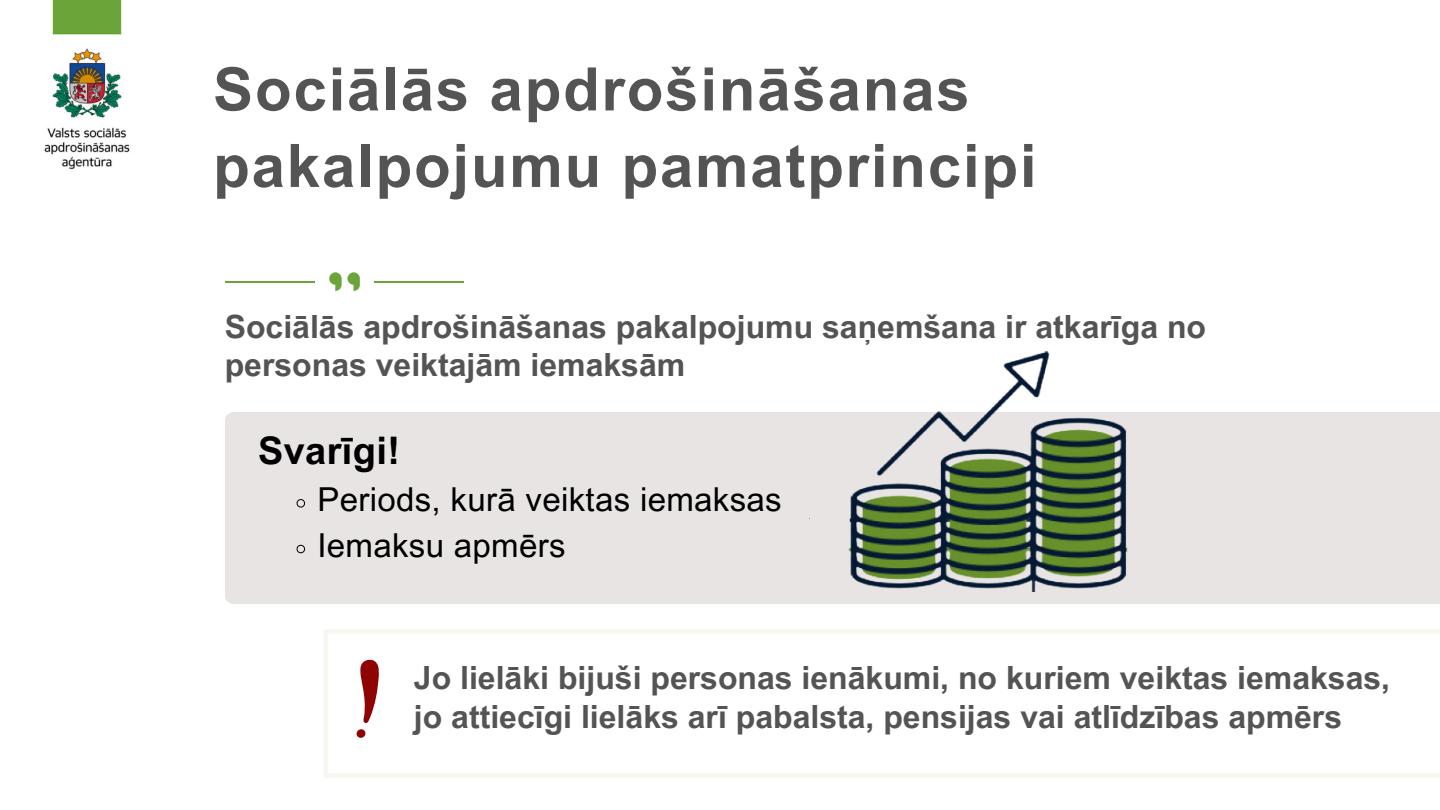
<style>
.page{position:relative;width:1440px;height:810px;background:#fff}
.page>*{position:absolute;margin:0;border:0;box-sizing:border-box;transform-origin:0 0}
.t1{font:700 60px/76.5px "Arial MT Pro";letter-spacing:.03em;color:#545454}
.t2{font:700 38px "Arial MT Pro";letter-spacing:.01em;color:#000}
.t3{font:33px "Arial MT Pro";letter-spacing:.01em;color:#000}
.t4{font:700 32px/39px "Arial MT Pro";color:#545454}
</style>
<div class="page">
<img style="left:44px;top:0;width:86px;height:169px">
<svg style="left:329px;top:272px;width:31px;height:19px"></svg>
<hr style="left:374px;top:281px;width:90px;height:1px;background:#6ca43b">
<hr style="left:225px;top:281px;width:90px;height:1px;background:#6ca43b">
<div style="left:225px;top:412px;width:1215px;height:192px;background:#e8e4e4"></div>
<svg style="left:324px;top:629px;width:1116px;height:149px"></svg>
<svg style="left:360px;top:659px;width:19px;height:65px"></svg>
<div style="left:357px;top:729px;width:8px;height:9px;background:#8f0303;border-radius:50%"></div>
<img style="left:810px;top:351px;width:341px;height:241px">
<svg style="left:296px;top:499px;width:9px;height:9px"></svg>
<svg style="left:296px;top:544px;width:9px;height:10px"></svg>
<p class="t1" style="left:213px;top:59px;width:825px">Sociālās apdrošināšanas pakalpojumu pamatprincipi</p>
<h2 class="t4" style="left:225px;top:311px;width:983px;line-height:38.2px">Sociālās apdrošināšanas pakalpojumu saņemšana ir atkarīga no personas veiktajām iemaksām</h2>
<h1 class="t2" style="left:258px;top:436px;width:144px">Svarīgi!</h1>
<p class="t3" style="left:317px;top:487px;width:466px">Periods, kurā veiktas iemaksas</p>
<h3 class="t3" style="left:317px;top:533px;width:250px">Iemaksu apmērs</h3>
<p class="t4" style="left:414px;top:662px;width:978px">Jo lielāki bijuši personas ienākumi, no kuriem veiktas iemaksas, jo attiecīgi lielāks arī pabalsta, pensijas vai atlīdzības apmērs</p>
</div>
